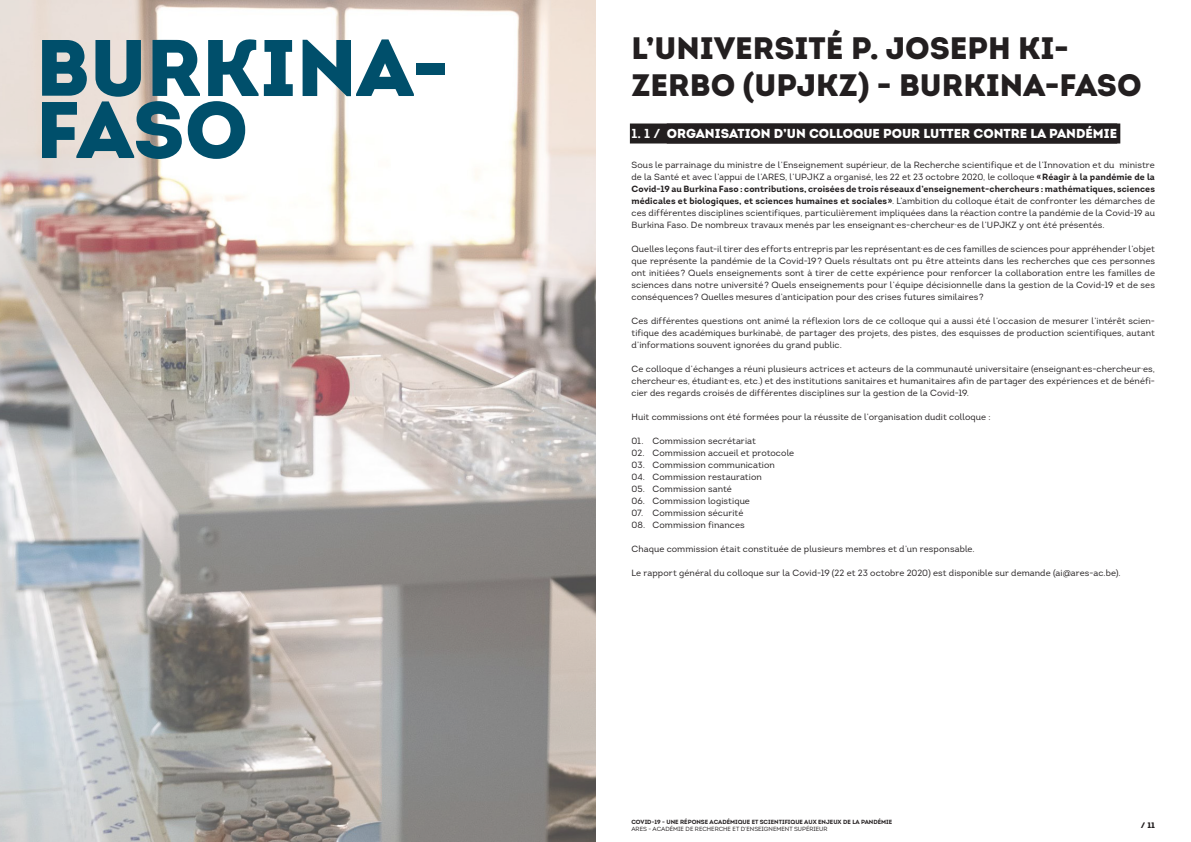
<style>
.page{position:relative;width:1191px;height:842px;background:#fff}
.page>*{position:absolute;margin:0;border:0;box-sizing:border-box;transform-origin:0 0}
.Titre_du_document{font:80px/62px "Intro Black Caps";color:#004f6b}
.Titre_du_document-2{font:31px/37.2px "Intro Black Caps";color:#231f20}
.t1{font:900 13px "Intro";color:#fff}
.t2{font:9px/12px "Intro";letter-spacing:.01em;color:#231f20;text-align:justify}
.t3{font:900 8px "Intro";color:#231f20}
.t4{font:6px "Intro Bold Caps";color:#231f20}
.t5{font:6px "Intro";color:#231f20}
.s1{font-weight:700}
</style>
<div class="page">
<img style="left:0;top:0;width:595px;height:842px">
<div style="left:630px;top:123px;width:487px;height:20px;background:#231f20"></div>
<div style="left:667px;top:124px;width:453px;height:20px;background:#231f20"></div>
<p class="Titre_du_document" style="left:36px;top:36px;width:415px">BURKINA-<br>FASO</p>
<p class="Titre_du_document-2" style="left:631px;top:29px;width:511px">L’UNIVERSITÉ P. JOSEPH KI-<br>ZERBO (UPJKZ) - BURKINA-FASO</p>
<p class="t1" style="left:631px;top:125px;width:487px"><span class="s1">1. 1 /</span> ORGANISATION D’UN COLLOQUE POUR LUTTER CONTRE LA PANDÉMIE</p>
<p class="t2" style="left:631px;top:159px;width:525px">Sous le parrainage du ministre de l’Enseignement supérieur, de la Recherche scientifique et de l’Innovation et du ministre de la Santé et avec l’appui de l’ARES, l’UPJKZ a organisé, les 22 et 23 octobre 2020, le colloque <span class="s1">«Réagir à la pandémie de la Covid-19 au Burkina Faso : contributions, croisées de trois réseaux d’enseignement-chercheurs : mathématiques, sciences médicales et biologiques, et sciences humaines et sociales»</span>. L’ambition du colloque était de confronter les démarches de ces différentes disciplines scientifiques, particulièrement impliquées dans la réaction contre la pandémie de la Covid-19 au Burkina Faso. De nombreux travaux menés par les enseignant·es-chercheur·es de l’UPJKZ y ont été présentés.</p>
<p class="t2" style="left:631px;top:243px;width:525px">Quelles leçons faut-il tirer des efforts entrepris par les représentant·es de ces familles de sciences pour appréhender l’objet que représente la pandémie de la Covid-19? Quels résultats ont pu être atteints dans les recherches que ces personnes ont initiées? Quels enseignements sont à tirer de cette expérience pour renforcer la collaboration entre les familles de sciences dans notre université? Quels enseignements pour l’équipe décisionnelle dans la gestion de la Covid-19 et de ses conséquences? Quelles mesures d’anticipation pour des crises futures similaires?</p>
<p class="t2" style="left:631px;top:315px;width:525px">Ces différentes questions ont animé la réflexion lors de ce colloque qui a aussi été l’occasion de mesurer l’intérêt scien&shy;tifique des académiques burkinabè, de partager des projets, des pistes, des esquisses de production scientifiques, autant d’informations souvent ignorées du grand public.</p>
<p class="t2" style="left:631px;top:363px;width:525px">Ce colloque d’échanges a réuni plusieurs actrices et acteurs de la communauté universitaire (enseignant·es-chercheur·es, chercheur·es, étudiant·es, etc.) et des institutions sanitaires et humanitaires afin de partager des expériences et de bénéfi&shy;cier des regards croisés de différentes disciplines sur la gestion de la Covid-19.</p>
<p class="t2" style="left:631px;top:411px;width:361px">Huit commissions ont été formées pour la réussite de l’organisation dudit colloque :</p>
<p class="t2" style="left:631px;top:435px;width:126px">01. Commission secrétariat</p>
<p class="t2" style="left:631px;top:447px;width:164px">02. Commission accueil et protocole</p>
<p class="t2" style="left:631px;top:459px;width:145px">03. Commission communication</p>
<p class="t2" style="left:631px;top:471px;width:132px">04. Commission restauration</p>
<p class="t2" style="left:631px;top:483px;width:102px">05. Commission santé</p>
<p class="t2" style="left:631px;top:495px;width:120px">06. Commission logistique</p>
<p class="t2" style="left:631px;top:507px;width:113px">07. Commission sécurité</p>
<p class="t2" style="left:631px;top:519px;width:115px">08. Commission finances</p>
<p class="t2" style="left:631px;top:543px;width:345px">Chaque commission était constituée de plusieurs membres et d’un responsable.</p>
<p class="t2" style="left:631px;top:567px;width:490px">Le rapport général du colloque sur la Covid-19 (22 et 23 octobre 2020) est disponible sur demande (ai@ares-ac.be).</p>
<p class="t4" style="left:631px;top:818px;width:262px">COVID-19 - UNE RÉPONSE ACADÉMIQUE ET SCIENTIFIQUE AUX ENJEUX DE LA PANDÉMIE</p>
<p class="t5" style="left:631px;top:825px;width:198px">ARES - ACADÉMIE DE RECHERCHE ET D’ENSEIGNEMENT SUPÉRIEUR</p>
<p class="t3" style="left:1141px;top:820px;width:16px">/ 11</p>
</div>
